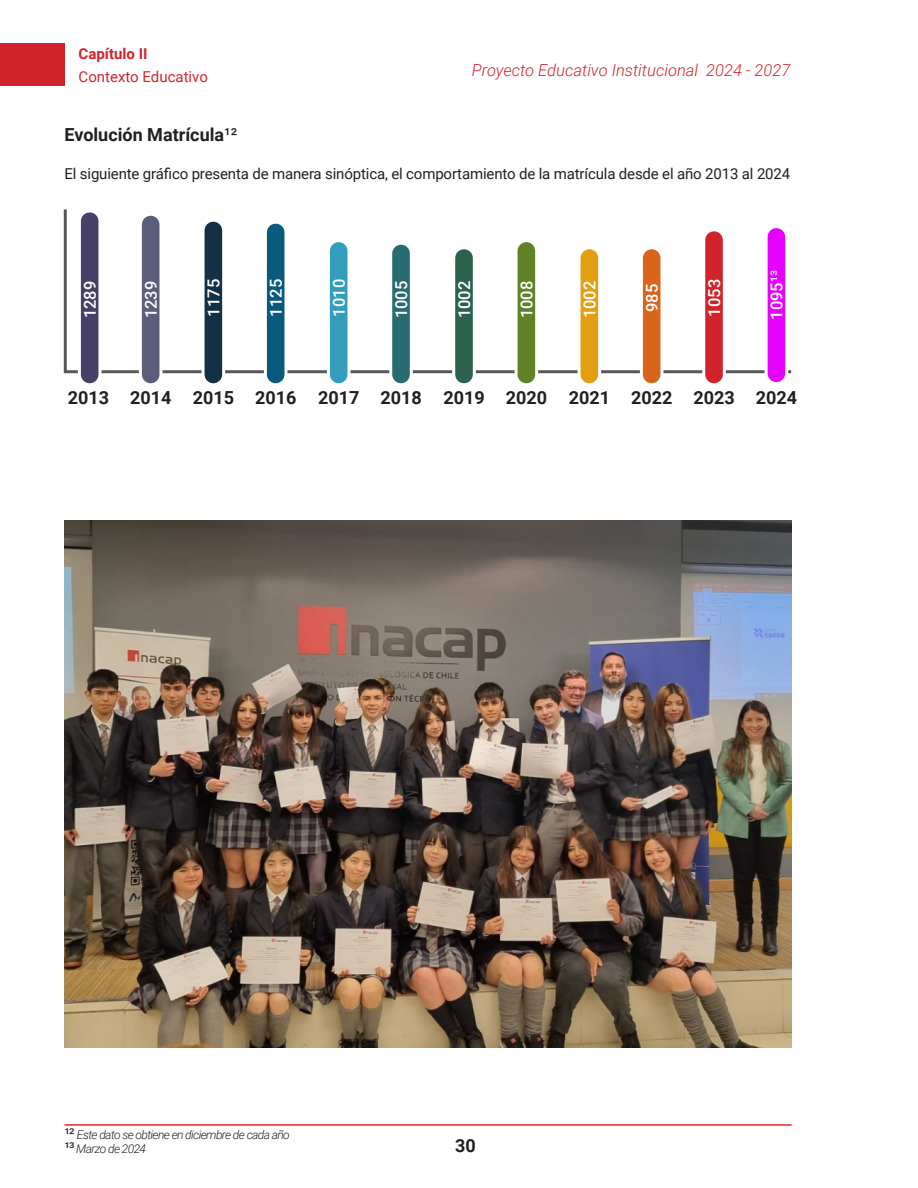
<style>
.page{position:relative;width:918px;height:1188px;background:#fff}
.page>*{position:absolute;margin:0;border:0;box-sizing:border-box;transform-origin:0 0}
.año_cuadro{font:700 18px "Roboto";color:#231f20}
.Bajada_Titulo{font:700 18px "Roboto";color:#231f20}
.indicador{font:500 16.5px "Roboto";color:#fff}
.t1{font:italic 300 16.5px "Roboto";color:#d1232a}
.Parrafo{font:15px "Roboto";letter-spacing:-.01em;color:#231f20}
.Capitulo_subida_pag{font:15px "Roboto";color:#d1232a}
.Capitulo_subida_pag-2{font:700 15px "Roboto";color:#d1232a}
.acotacion{font:italic 300 12px "Roboto";letter-spacing:-.05em;color:#231f20}
.s1{font-weight:400}
.s2{font-weight:400;font-style:normal;font-size:15px}
</style>
<div class="page">
<svg style="left:63px;top:209px;width:729px;height:165px"></svg>
<div style="left:79px;top:211px;width:21px;height:174px;background:#483f68;border-radius:10px"></div>
<div style="left:78px;top:209px;width:23px;height:177px;border:3px solid #fff;border-radius:10px"></div>
<div style="left:454px;top:248px;width:20px;height:137px;background:#2a624c;border-radius:10px"></div>
<div style="left:452px;top:246px;width:24px;height:140px;border:3px solid #fff;border-radius:10px"></div>
<div style="left:579px;top:248px;width:21px;height:137px;background:#e29f12;border-radius:10px"></div>
<div style="left:578px;top:246px;width:23px;height:140px;border:3px solid #fff;border-radius:10px"></div>
<div style="left:391px;top:243px;width:20px;height:142px;background:#286b71;border-radius:10px"></div>
<div style="left:389px;top:242px;width:24px;height:144px;border:3px solid #fff;border-radius:10px"></div>
<div style="left:140px;top:214px;width:21px;height:171px;background:#5b5d7b;border-radius:10px"></div>
<div style="left:139px;top:213px;width:23px;height:173px;border:3px solid #fff;border-radius:10px"></div>
<div style="left:516px;top:241px;width:21px;height:144px;background:#5f8226;border-radius:10px"></div>
<div style="left:515px;top:239px;width:23px;height:147px;border:3px solid #fff;border-radius:10px"></div>
<div style="left:203px;top:220px;width:21px;height:165px;background:#133045;border-radius:10px"></div>
<div style="left:202px;top:219px;width:23px;height:167px;border:3px solid #fff;border-radius:10px"></div>
<div style="left:265px;top:222px;width:21px;height:163px;background:#0a5a7d;border-radius:10px"></div>
<div style="left:264px;top:221px;width:23px;height:165px;border:3px solid #fff;border-radius:10px"></div>
<div style="left:641px;top:248px;width:21px;height:137px;background:#da641b;border-radius:10px"></div>
<div style="left:640px;top:246px;width:23px;height:140px;border:3px solid #fff;border-radius:10px"></div>
<div style="left:328px;top:241px;width:21px;height:144px;background:#339dbc;border-radius:10px"></div>
<div style="left:327px;top:239px;width:23px;height:147px;border:3px solid #fff;border-radius:10px"></div>
<div style="left:704px;top:230px;width:20px;height:155px;background:#d1232a;border-radius:10px"></div>
<div style="left:702px;top:228px;width:24px;height:158px;border:3px solid #fff;border-radius:10px"></div>
<div style="left:766px;top:227px;width:21px;height:157px;background:#e500ff;border-radius:10px"></div>
<div style="left:765px;top:225px;width:23px;height:160px;border:3px solid #fff;border-radius:10px"></div>
<hr style="left:65px;top:1124px;width:727px;height:2px;background:#e62729">
<img style="left:65px;top:521px;width:726px;height:526px">
<div style="left:0;top:44px;width:65px;height:42px;background:#d1232a"></div>
<p class="Capitulo_subida_pag-2" style="left:79px;top:43px;width:70px">Capítulo II</p>
<p class="Capitulo_subida_pag" style="left:79px;top:66px;width:131px">Contexto Educativo</p>
<p class="t1" style="left:472px;top:59px;width:320px">Proyecto Educativo Institucional 2024 - 2027</p>
<p class="Bajada_Titulo" style="left:65px;top:122px;width:167px">Evolución Matrícula<span class="s1">12</span></p>
<p class="Parrafo" style="left:65px;top:163px;width:727px">El siguiente gráfico presenta de manera sinóptica, el comportamiento de la matrícula desde el año 2013 al 2024</p>
<p class="indicador" style="left:139px;top:318px;width:39px;rotate:-90deg">1239</p>
<p class="indicador" style="left:264px;top:317px;width:39px;rotate:-90deg">1125</p>
<p class="indicador" style="left:390px;top:318px;width:39px;rotate:-90deg">1005</p>
<p class="indicador" style="left:515px;top:318px;width:39px;rotate:-90deg">1008</p>
<p class="indicador" style="left:703px;top:317px;width:39px;rotate:-90deg">1053</p>
<p class="indicador" style="left:765px;top:320px;width:50px;rotate:-90deg">1095<span class="s1">¹3</span></p>
<p class="indicador" style="left:78px;top:318px;width:39px;rotate:-90deg">1289</p>
<p class="indicador" style="left:202px;top:317px;width:39px;rotate:-90deg">1175</p>
<p class="indicador" style="left:327px;top:317px;width:39px;rotate:-90deg">1010</p>
<p class="indicador" style="left:453px;top:318px;width:39px;rotate:-90deg">1002</p>
<p class="indicador" style="left:578px;top:318px;width:39px;rotate:-90deg">1002</p>
<p class="indicador" style="left:640px;top:312px;width:30px;rotate:-90deg">985</p>
<p class="año_cuadro" style="left:68px;top:385px;width:43px">2013</p>
<p class="año_cuadro" style="left:130px;top:385px;width:43px">2014</p>
<p class="año_cuadro" style="left:193px;top:385px;width:43px">2015</p>
<p class="año_cuadro" style="left:255px;top:385px;width:43px">2016</p>
<p class="año_cuadro" style="left:318px;top:385px;width:43px">2017</p>
<p class="año_cuadro" style="left:380px;top:385px;width:43px">2018</p>
<p class="año_cuadro" style="left:443px;top:385px;width:43px">2019</p>
<p class="año_cuadro" style="left:506px;top:385px;width:43px">2020</p>
<p class="año_cuadro" style="left:569px;top:385px;width:43px">2021</p>
<p class="año_cuadro" style="left:631px;top:385px;width:43px">2022</p>
<p class="año_cuadro" style="left:693px;top:385px;width:43px">2023</p>
<p class="año_cuadro" style="left:756px;top:385px;width:43px">2024</p>
<p class="acotacion" style="left:65px;top:1126px;width:227px"><span class="s2">12</span> Este dato se obtiene en diciembre de cada año</p>
<p class="acotacion" style="left:65px;top:1140px;width:83px"><span class="s2">13</span> Marzo de 2024</p>
<p class="Bajada_Titulo" style="left:455px;top:1133px;width:22px">30</p>
</div>
